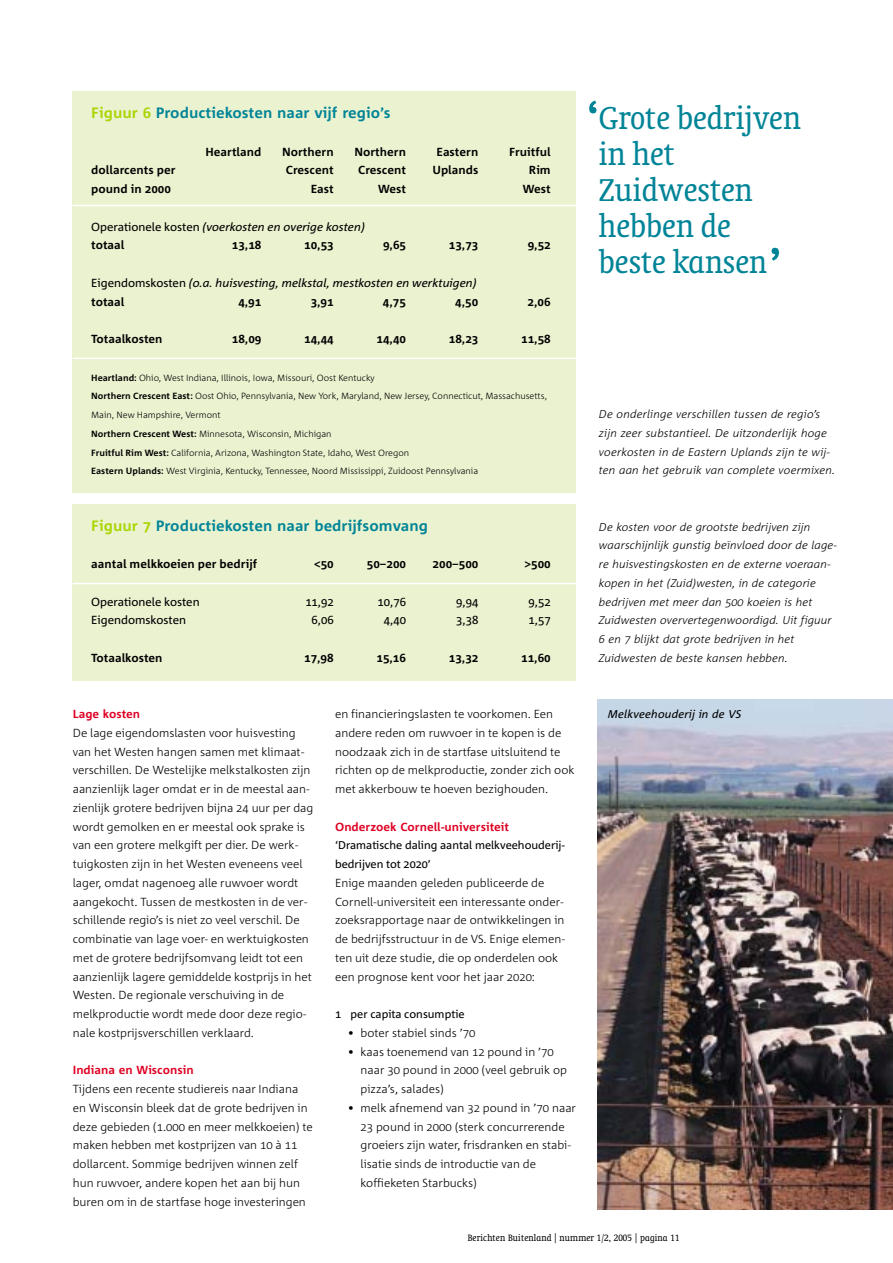
<style>
.page{position:relative;width:893px;height:1263px;background:#fff}
.page>*{position:absolute;margin:0;border:0;box-sizing:border-box;transform-origin:0 0}
.t1{font:condensed 60px "Oranda BT";color:#008497}
.t2{font:condensed 36px/36px "Oranda BT";color:#008497}
.t3{font:15px "Agrofont Vet";color:#008497}
.t4{font:11.7px/18.8px "Agrofont Mager";color:#000}
.t5{font:11.7px "Agrofont Vet";color:#000}
.t6{font:11.7px "Agrofont Normaal Cursief";color:#000}
.t7{font:11.7px "Agrofont Normaal";color:#000}
.t8{font:11.7px "Agrofont Vet";color:#df0023}
.t9{font:11.25px/18.8px "Agrofont Mager Cursief";letter-spacing:.005em;color:#000}
.t10{font:11.25px/18.8px "Agrofont Normaal";color:#000}
.t11{font:11.25px "Agrofont Normaal Cursief";letter-spacing:.01em;color:#000}
.t12{font:condensed 10.5px "Oranda BT";letter-spacing:.015em;color:#000}
.t13{font:9px/18.8px "Agrofont Mager";color:#000}
.s1{color:#aad504}
.s2{font-family:"Agrofont Normaal"}
.s3{font-family:"Agrofont Vet"}
.s4{font-family:"Agrofont Mager";font-stretch:normal}
</style>
<div class="page">
<img style="left:597px;top:699px;width:295px;height:510px">
<div style="left:73px;top:92px;width:503px;height:401px;background:#ebf2d0"></div>
<hr style="left:73px;top:205px;width:503px;height:1px;background:#fff">
<hr style="left:73px;top:358px;width:503px;height:1px;background:#fff">
<div style="left:73px;top:504px;width:503px;height:177px;background:#ebf2d0"></div>
<hr style="left:73px;top:583px;width:503px;height:1px;background:#fff">
<p class="t3" style="left:91px;top:106px;width:301px"><span class="s1">Figuur 6</span> Productiekosten naar vijf regio’s</p>
<p class="t5" style="left:205px;top:146px;width:57px">Heartland</p>
<p class="t5" style="left:282px;top:146px;width:53px">Northern</p>
<p class="t5" style="left:354px;top:146px;width:53px">Northern</p>
<p class="t5" style="left:436px;top:146px;width:43px">Eastern</p>
<p class="t5" style="left:509px;top:146px;width:43px">Fruitful</p>
<p class="t5" style="left:91px;top:165px;width:86px">dollarcents per</p>
<p class="t5" style="left:286px;top:165px;width:49px">Crescent</p>
<p class="t5" style="left:358px;top:165px;width:49px">Crescent</p>
<p class="t5" style="left:432px;top:165px;width:48px">Uplands</p>
<p class="t5" style="left:529px;top:165px;width:23px">Rim</p>
<p class="t5" style="left:91px;top:184px;width:81px">pound in 2000</p>
<p class="t5" style="left:311px;top:184px;width:24px">East</p>
<p class="t5" style="left:378px;top:184px;width:29px">West</p>
<p class="t5" style="left:522px;top:184px;width:29px">West</p>
<p class="t6" style="left:91px;top:221px;width:275px"><span class="s2">Operationele kosten</span> (voerkosten en overige kosten)</p>
<p class="t5" style="left:91px;top:240px;width:35px">totaal</p>
<p class="t5" style="left:232px;top:240px;width:31px">13,18</p>
<p class="t5" style="left:304px;top:240px;width:31px">10,53</p>
<p class="t5" style="left:383px;top:240px;width:25px">9,65</p>
<p class="t5" style="left:449px;top:240px;width:31px">13,73</p>
<p class="t5" style="left:527px;top:240px;width:25px">9,52</p>
<p class="t6" style="left:91px;top:278px;width:387px"><span class="s2">Eigendomskosten</span> (o.a. huisvesting, melkstal, mestkosten en werktuigen)</p>
<p class="t5" style="left:91px;top:296px;width:35px">totaal</p>
<p class="t5" style="left:238px;top:296px;width:25px">4,91</p>
<p class="t5" style="left:311px;top:296px;width:25px">3,91</p>
<p class="t5" style="left:383px;top:296px;width:25px">4,75</p>
<p class="t5" style="left:455px;top:296px;width:25px">4,50</p>
<p class="t5" style="left:527px;top:296px;width:25px">2,06</p>
<p class="t5" style="left:91px;top:334px;width:73px">Totaalkosten</p>
<p class="t5" style="left:232px;top:334px;width:31px">18,09</p>
<p class="t5" style="left:304px;top:334px;width:31px">14,44</p>
<p class="t5" style="left:376px;top:334px;width:31px">14,40</p>
<p class="t5" style="left:449px;top:334px;width:31px">18,23</p>
<p class="t5" style="left:521px;top:334px;width:31px">11,58</p>
<p class="t13" style="left:91px;top:368px;width:457px"><span class="s3">Heartland:</span> Ohio, West Indiana, Illinois, Iowa, Missouri, Oost Kentucky<br><span class="s3">Northern Crescent East:</span> Oost Ohio, Pennsylvania, New York, Maryland, New Jersey, Connecticut, Massachusetts, Main, New Hampshire, Vermont<br><span class="s3">Northern Crescent West:</span> Minnesota, Wisconsin, Michigan<br><span class="s3">Fruitful Rim West:</span> California, Arizona, Washington State, Idaho, West Oregon<br><span class="s3">Eastern Uplands:</span> West Virginia, Kentucky, Tennessee, Noord Mississippi, Zuidoost Pennsylvania</p>
<h1 class="t1" style="left:586px;top:98px;width:14px">‘</h1>
<h2 class="t2" style="left:599px;top:103px;width:203px">Grote bedrijven in het<br>Zuidwesten hebben de beste kansen</h2>
<h1 class="t1" style="left:768px;top:245px;width:14px">’</h1>
<p class="t9" style="left:599px;top:405px;width:238px">De onderlinge verschillen tussen de regio’s zijn zeer substantieel. De uitzonderlijk hoge voerkosten in de Eastern Uplands zijn te wij&shy;ten aan het gebruik van complete voermixen.</p>
<p class="t3" style="left:91px;top:519px;width:338px"><span class="s1">Figuur 7</span> Productiekosten naar bedrijfsomvang</p>
<p class="t9" style="left:599px;top:518px;width:239px">De kosten voor de grootste bedrijven zijn waarschijnlijk gunstig beïnvloed door de lage&shy;re huisvestingskosten en de externe voeraan&shy;kopen in het (Zuid)westen, in de categorie bedrijven met meer dan 500 koeien is het Zuidwesten oververtegenwoordigd. Uit figuur 6 en 7 blijkt dat grote bedrijven in het Zuidwesten de beste kansen hebben.</p>
<p class="t5" style="left:91px;top:559px;width:167px">aantal melkkoeien per bedrijf</p>
<p class="t5" style="left:314px;top:559px;width:21px">&lt;50</p>
<p class="t5" style="left:367px;top:559px;width:41px">50–200</p>
<p class="t5" style="left:432px;top:559px;width:47px">200–500</p>
<p class="t5" style="left:524px;top:559px;width:28px">&gt;500</p>
<p class="t7" style="left:91px;top:596px;width:110px">Operationele kosten</p>
<p class="t7" style="left:305px;top:596px;width:30px">11,92</p>
<p class="t7" style="left:377px;top:596px;width:30px">10,76</p>
<p class="t7" style="left:456px;top:596px;width:24px">9,94</p>
<p class="t7" style="left:528px;top:596px;width:24px">9,52</p>
<p class="t7" style="left:91px;top:615px;width:96px">Eigendomskosten</p>
<p class="t7" style="left:311px;top:615px;width:24px">6,06</p>
<p class="t7" style="left:384px;top:615px;width:24px">4,40</p>
<p class="t7" style="left:456px;top:615px;width:24px">3,38</p>
<p class="t7" style="left:528px;top:615px;width:24px">1,57</p>
<p class="t5" style="left:91px;top:653px;width:73px">Totaalkosten</p>
<p class="t5" style="left:304px;top:653px;width:31px">17,98</p>
<p class="t5" style="left:376px;top:653px;width:31px">15,16</p>
<p class="t5" style="left:449px;top:653px;width:31px">13,32</p>
<p class="t5" style="left:521px;top:653px;width:31px">11,60</p>
<p class="t8" style="left:73px;top:709px;width:69px">Lage kosten</p>
<p class="t4" style="left:73px;top:724px;width:242px">De lage eigendomslasten voor huisvesting van het Westen hangen samen met klimaat&shy;verschillen. De Westelijke melkstalkosten zijn aanzienlijk lager omdat er in de meestal aan&shy;zienlijk grotere bedrijven bijna 24 uur per dag wordt gemolken en er meestal ook sprake is van een grotere melkgift per dier. De werk&shy;tuigkosten zijn in het Westen eveneens veel lager, omdat nagenoeg alle ruwvoer wordt aangekocht. Tussen de mestkosten in de ver&shy;schillende regio’s is niet zo veel verschil. De combinatie van lage voer- en werktuigkosten met de grotere bedrijfsomvang leidt tot een aanzienlijk lagere gemiddelde kostprijs in het Westen. De regionale verschuiving in de melkproductie wordt mede door deze regio&shy;nale kostprijsverschillen verklaard.</p>
<p class="t8" style="left:73px;top:1065px;width:123px">Indiana en Wisconsin</p>
<p class="t4" style="left:73px;top:1080px;width:241px">Tijdens een recente studiereis naar Indiana en Wisconsin bleek dat de grote bedrijven in deze gebieden (1.000 en meer melkkoeien) te maken hebben met kostprijzen van 10 à 11 dollarcent. Sommige bedrijven winnen zelf hun ruwvoer, andere kopen het aan bij hun buren om in de startfase hoge investeringen</p>
<p class="t4" style="left:335px;top:705px;width:241px">en financieringslasten te voorkomen. Een andere reden om ruwvoer in te kopen is de noodzaak zich in de startfase uitsluitend te richten op de melkproductie, zonder zich ook met akkerbouw te hoeven bezighouden.</p>
<p class="t8" style="left:335px;top:821px;width:175px">Onderzoek Cornell-universiteit</p>
<p class="t10" style="left:335px;top:837px;width:231px">‘Dramatische daling aantal melkveehouderij&shy;bedrijven tot 2020’</p>
<p class="t4" style="left:335px;top:874px;width:231px">Enige maanden geleden publiceerde de Cornell-universiteit een interessante onder&shy;zoeksrapportage naar de ontwikkelingen in de bedrijfsstructuur in de VS. Enige elemen&shy;ten uit deze studie, die op onderdelen ook een prognose kent voor het jaar 2020:</p>
<p class="t10" style="left:335px;top:1005px;width:131px">1 per capita consumptie</p>
<p class="t4" style="left:348px;top:1024px;width:129px">• boter stabiel sinds ’70</p>
<p class="t4" style="left:360px;top:1043px;width:208px;text-indent:-13px">• kaas toenemend van 12 pound in ’70 naar 30 pound in 2000 (veel gebruik op pizza’s, salades)</p>
<p class="t4" style="left:360px;top:1099px;width:217px;text-indent:-13px">• melk afnemend van 32 pound in ’70 naar 23 pound in 2000 (sterk concurrerende groeiers zijn water, frisdranken en stabi&shy;lisatie sinds de introductie van de koffieketen Starbucks)</p>
<p class="t11" style="left:608px;top:709px;width:135px">Melkveehouderij in de VS</p>
<p class="t12" style="left:468px;top:1234px;width:213px">Berichten Buitenland <span class="s4">|</span> nummer 1/2, 2005 <span class="s4">|</span> pagina 11</p>
</div>
